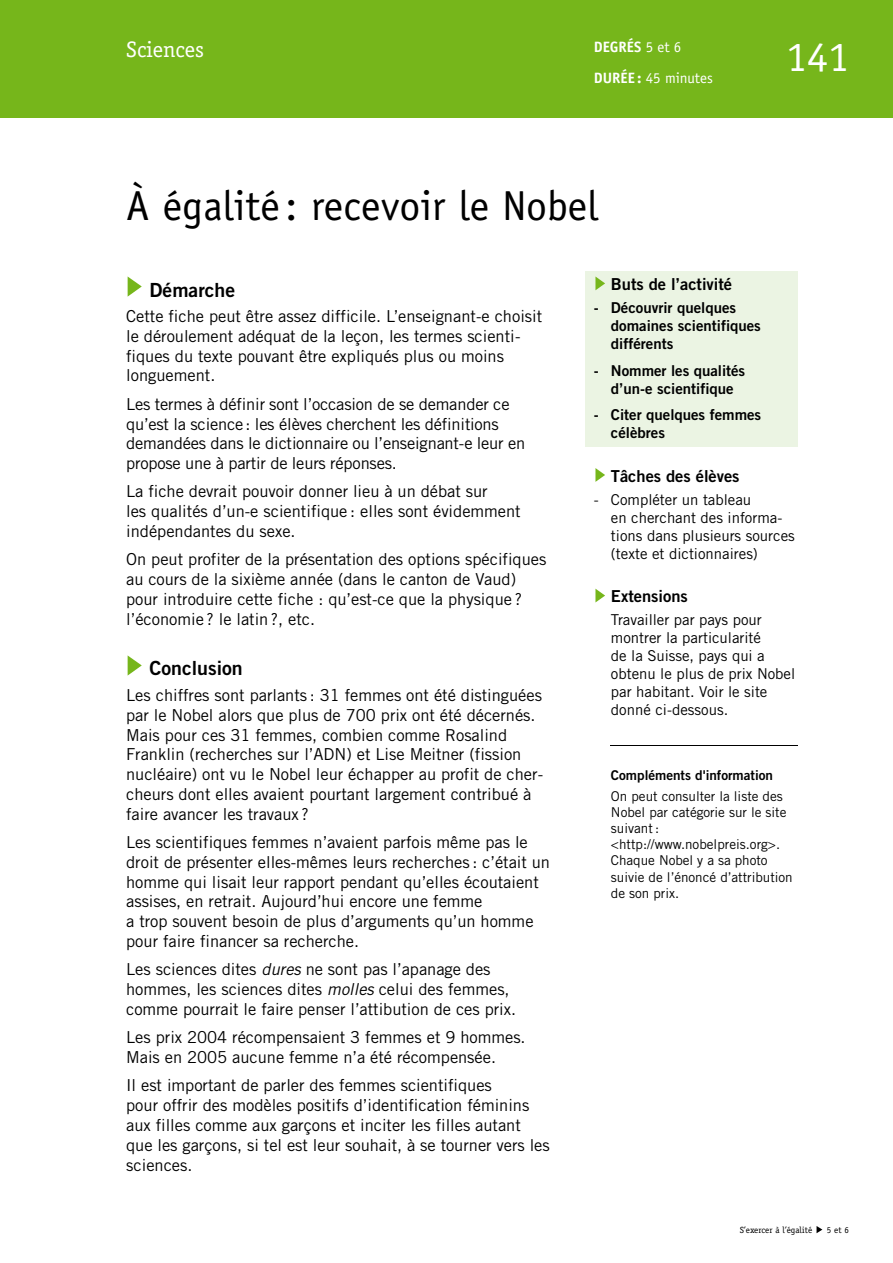
<style>
.page{position:relative;width:893px;height:1263px;background:#fff}
.page>*{position:absolute;margin:0;border:0;box-sizing:border-box;transform-origin:0 0}
.t1{font:42px "Officina Sans";color:#000}
.t2{font:42px "Officina Serif";color:#fff}
.t3{font:22.5px "Officina Serif";color:#fff}
.t4{font:19.5px "Trade Gothic Bold Two";color:#000}
.t5{font:16.5px/19.8px "Trade Gothic";letter-spacing:-.005em;color:#000}
.t6{font:16.5px "Trade Gothic Bold Two";color:#000}
.t7{font:15px/18px "Trade Gothic";color:#000}
.t8{font:15px/18px "Trade Gothic Bold Two";color:#000}
.t9{font:15px/30.8px "Officina Sans";letter-spacing:-.005em;color:#fff}
.t10{font:13.5px/16.2px "Trade Gothic";letter-spacing:-.005em;color:#000}
.t11{font:13.5px "Trade Gothic Bold Two";color:#000}
.t12{font:9px "Officina Serif";color:#000}
.s1{font-weight:700}
.s2{font-style:italic}
</style>
<div class="page">
<div style="left:0;top:0;width:893px;height:118px;background:#76b61b"></div>
<div style="left:585px;top:271px;width:213px;height:176px;background:#ebf4e3"></div>
<svg style="left:128px;top:655px;width:14px;height:20px"></svg>
<svg style="left:128px;top:276px;width:14px;height:20px"></svg>
<hr style="left:611px;top:745px;width:187px;height:1px;background:#000">
<svg style="left:595px;top:589px;width:10px;height:13px"></svg>
<svg style="left:595px;top:468px;width:10px;height:14px"></svg>
<svg style="left:595px;top:276px;width:10px;height:14px"></svg>
<svg style="left:816px;top:1226px;width:6px;height:7px"></svg>
<h2 class="t3" style="left:126px;top:41px;width:79px">Sciences</h2>
<p class="t9" style="left:594px;top:33px;width:120px"><span class="s1">DEGRÉS</span> 5 et 6<br><span class="s1">DURÉE :</span> 45 minutes</p>
<h1 class="t2" style="left:786px;top:41px;width:64px">141</h1>
<h1 class="t1" style="left:126px;top:190px;width:474px">À égalité : recevoir le Nobel</h1>
<p class="t4" style="left:150px;top:282px;width:87px">Démarche</p>
<p class="t5" style="left:126px;top:308px;width:418px">Cette fiche peut être assez difficile. L’enseignant-e choisit le déroulement adéquat de la leçon, les termes scienti&shy;fiques du texte pouvant être expliqués plus ou moins longuement.</p>
<p class="t5" style="left:126px;top:395px;width:401px">Les termes à définir sont l’occasion de se demander ce qu’est la science: les élèves cherchent les définitions demandées dans le dictionnaire ou l’enseignant-e leur en propose une à partir de leurs réponses.</p>
<p class="t5" style="left:126px;top:483px;width:396px">La fiche devrait pouvoir donner lieu à un débat sur<br>les qualités d’un-e scientifique : elles sont évidemment indépendantes du sexe.</p>
<p class="t5" style="left:126px;top:551px;width:422px">On peut profiter de la présentation des options spécifiques au cours de la sixième année (dans le canton de Vaud) pour introduire cette fiche : qu’est-ce que la physique ? l’économie ? le latin ?, etc.</p>
<p class="t4" style="left:150px;top:661px;width:95px">Conclusion</p>
<p class="t5" style="left:126px;top:687px;width:419px">Les chiffres sont parlants : 31 femmes ont été distinguées par le Nobel alors que plus de 700 prix ont été décernés.<br>Mais pour ces 31 femmes, combien comme Rosalind Franklin (recherches sur l’ADN) et Lise Meitner (fission nucléaire) ont vu le Nobel leur échapper au profit de cher&shy;cheurs dont elles avaient pourtant largement contribué à faire avancer les travaux ?</p>
<p class="t5" style="left:126px;top:834px;width:425px">Les scientifiques femmes n’avaient parfois même pas le droit de présenter elles-mêmes leurs recherches : c’était un homme qui lisait leur rapport pendant qu’elles écoutaient assises, en retrait. Aujourd’hui encore une femme<br>a trop souvent besoin de plus d’arguments qu’un homme pour faire financer sa recherche.</p>
<p class="t5" style="left:126px;top:961px;width:391px">Les sciences dites <span class="s2">dures</span> ne sont pas l’apanage des hommes, les sciences dites <span class="s2">molles</span> celui des femmes, comme pourrait le faire penser l’attibution de ces prix.</p>
<p class="t5" style="left:126px;top:1029px;width:401px">Les prix 2004 récompensaient 3 femmes et 9 hommes.<br>Mais en 2005 aucune femme n’a été récompensée.</p>
<p class="t5" style="left:126px;top:1077px;width:425px">Il est important de parler des femmes scientifiques<br>pour offrir des modèles positifs d’identification féminins aux filles comme aux garçons et inciter les filles autant que les garçons, si tel est leur souhait, à se tourner vers les sciences.</p>
<p class="t6" style="left:611px;top:278px;width:123px">Buts de l’activité</p>
<p class="t8" style="left:611px;top:300px;width:151px;text-indent:-17px">- Découvrir quelques domaines scientifiques différents</p>
<p class="t8" style="left:594px;top:363px;width:153px;text-align:center">- Nommer les qualités d’un-e scientifique</p>
<p class="t8" style="left:611px;top:407px;width:152px;text-indent:-17px">- Citer quelques femmes célèbres</p>
<p class="t6" style="left:611px;top:470px;width:130px">Tâches des élèves</p>
<p class="t7" style="left:611px;top:492px;width:185px;text-indent:-17px">- Compléter un tableau<br>en cherchant des informa&shy;tions dans plusieurs sources (texte et dictionnaires)</p>
<p class="t6" style="left:611px;top:590px;width:78px">Extensions</p>
<p class="t7" style="left:611px;top:612px;width:186px">Travailler par pays pour montrer la particularité<br>de la Suisse, pays qui a obtenu le plus de prix Nobel par habitant. Voir le site donné ci-dessous.</p>
<p class="t11" style="left:611px;top:770px;width:164px">Compléments d'information</p>
<p class="t10" style="left:611px;top:789px;width:183px">On peut consulter la liste des<br>Nobel par catégorie sur le site suivant : &lt;http://www.nobelpreis.org&gt;.<br>Chaque Nobel y a sa photo suivie de l’énoncé d’attribution de son prix.</p>
<p class="t12" style="left:740px;top:1227px;width:74px">S’exercer à l’égalité</p>
<p class="t12" style="left:827px;top:1227px;width:24px">5 et 6</p>
</div>
